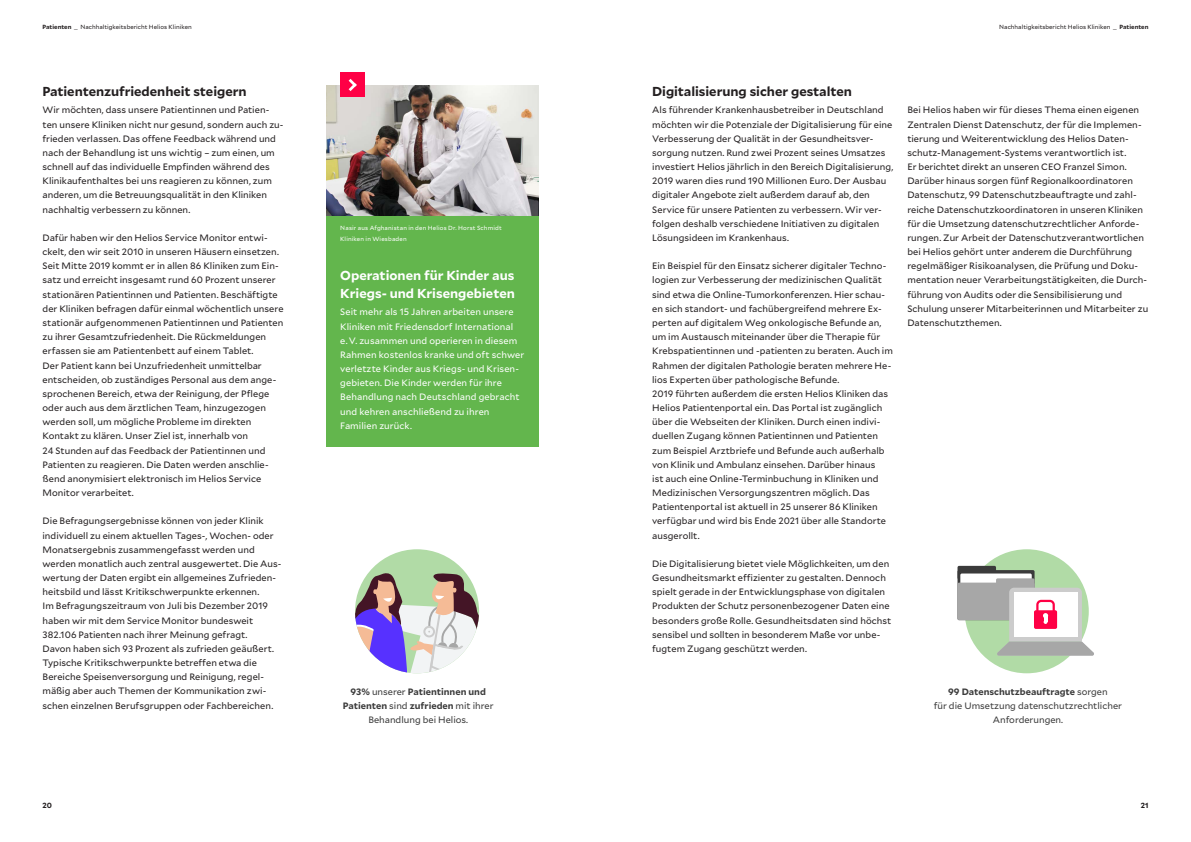
<style>
.page{position:relative;width:1191px;height:842px;background:#fff}
.page>*{position:absolute;margin:0;border:0;box-sizing:border-box;transform-origin:0 0}
.t1{font:700 13px "Mallory";letter-spacing:-.005em;color:#231f20}
.t2{font:700 13px/17.7px "Mallory";color:#fff}
.t3{font:9.2px/14.2px "Mallory";letter-spacing:.005em;color:#231f20}
.t4{font:9.2px/14.2px "Mallory";letter-spacing:.01em;color:#fff}
.t5{font:9.2px/14.2px "Mallory";color:#3b3b3b;text-align:center}
.t6{font:700 7.5px "Mallory";color:#231f20}
.t7{font:6px "Mallory";letter-spacing:.005em;color:#231f20}
.t8{font:6px/10.6px "Mallory";letter-spacing:.03em;color:#fff}
.s1{font-weight:700}
</style>
<div class="page">
<div style="left:964px;top:549px;width:124px;height:124px;background:#b1dba6;border-radius:50%"></div>
<img style="left:326px;top:85px;width:213px;height:131px">
<div style="left:340px;top:73px;width:25px;height:24px;background:#ff0045"></div>
<svg style="left:349px;top:79px;width:8px;height:12px"></svg>
<div style="left:326px;top:216px;width:213px;height:230px;background:#63b64d"></div>
<div style="left:355px;top:549px;width:124px;height:124px;background:#b1dba6;border-radius:50%"></div>
<svg style="left:355px;top:572px;width:124px;height:101px"></svg>
<div style="left:957px;top:570px;width:77px;height:50px;background:#3b3b3b;border-radius:2px"></div>
<div style="left:957px;top:566px;width:39px;height:13px;background:#3b3b3b;border-radius:2px"></div>
<div style="left:960px;top:573px;width:71px;height:32px;background:#fff;border-radius:2px"></div>
<div style="left:957px;top:583px;width:77px;height:37px;background:#a7a7a7;border-radius:2px"></div>
<div style="left:996px;top:578px;width:38px;height:14px;background:#a7a7a7;border-radius:2px"></div>
<svg style="left:996px;top:588px;width:98px;height:68px"></svg>
<p class="t7" style="left:43px;top:23px;width:151px"><span class="s1">Patienten</span> _ Nachhaltigkeitsbericht Helios Kliniken</p>
<p class="t7" style="left:999px;top:23px;width:151px">Nachhaltigkeitsbericht Helios Kliniken _ <span class="s1">Patienten</span></p>
<h1 class="t1" style="left:43px;top:81px;width:205px">Patientenzufriedenheit steigern</h1>
<p class="t3" style="left:43px;top:103px;width:242px">Wir möchten, dass unsere Patientinnen und Patien&shy;ten unsere Kliniken nicht nur gesund, sondern auch zu&shy;frieden verlassen. Das offene Feedback während und nach der Behandlung ist uns wichtig – zum einen, um schnell auf das individuelle Empfinden während des Klinikaufenthaltes bei uns reagieren zu können, zum anderen, um die Betreuungsqualität in den Kliniken nachhaltig verbessern zu können.</p>
<p class="t3" style="left:43px;top:230px;width:242px">Dafür haben wir den Helios Service Monitor entwi&shy;ckelt, den wir seit 2010 in unseren Häusern einsetzen.<br>Seit Mitte 2019 kommt er in allen 86 Kliniken zum Ein&shy;satz und erreicht insgesamt rund 60 Prozent unserer stationären Patientinnen und Patienten. Beschäftigte der Kliniken befragen dafür einmal wöchentlich unsere stationär aufgenommenen Patientinnen und Patienten zu ihrer Gesamtzufriedenheit. Die Rückmeldungen erfassen sie am Patientenbett auf einem Tablet.<br>Der Patient kann bei Unzufriedenheit unmittelbar entscheiden, ob zuständiges Personal aus dem ange&shy;sprochenen Bereich, etwa der Reinigung, der Pflege oder auch aus dem ärztlichen Team, hinzugezogen werden soll, um mögliche Probleme im direkten Kontakt zu klären. Unser Ziel ist, innerhalb von<br>24 Stunden auf das Feedback der Patientinnen und Patienten zu reagieren. Die Daten werden anschlie&shy;ßend anonymisiert elektronisch im Helios Service Monitor verarbeitet.</p>
<p class="t3" style="left:43px;top:514px;width:240px">Die Befragungsergebnisse können von jeder Klinik individuell zu einem aktuellen Tages-, Wochen- oder Monatsergebnis zusammengefasst werden und werden monatlich auch zentral ausgewertet. Die Aus&shy;wertung der Daten ergibt ein allgemeines Zufrieden&shy;heitsbild und lässt Kritikschwerpunkte erkennen.<br>Im Befragungszeitraum von Juli bis Dezember 2019 haben wir mit dem Service Monitor bundesweit 382.106 Patienten nach ihrer Meinung gefragt.<br>Davon haben sich 93 Prozent als zufrieden geäußert.<br>Typische Kritikschwerpunkte betreffen etwa die Bereiche Speisenversorgung und Reinigung, regel&shy;mäßig aber auch Themen der Kommunikation zwi&shy;schen einzelnen Berufsgruppen oder Fachbereichen.</p>
<p class="t8" style="left:340px;top:223px;width:163px">Nasir aus Afghanistan in den Helios Dr. Horst Schmidt<br>Kliniken in Wiesbaden</p>
<h1 class="t2" style="left:340px;top:266px;width:176px">Operationen für Kinder aus<br>Kriegs- und Krisengebieten</h1>
<p class="t4" style="left:340px;top:305px;width:186px">Seit mehr als 15 Jahren arbeiten unsere Kliniken mit Friedensdorf International<br>e. V. zusammen und operieren in diesem Rahmen kostenlos kranke und oft schwer verletzte Kinder aus Kriegs- und Krisen&shy;gebieten. Die Kinder werden für ihre Behandlung nach Deutschland gebracht und kehren anschließend zu ihren Familien zurück.</p>
<h1 class="t1" style="left:652px;top:81px;width:201px">Digitalisierung sicher gestalten</h1>
<p class="t3" style="left:652px;top:103px;width:243px">Als führender Krankenhausbetreiber in Deutschland möchten wir die Potenziale der Digitalisierung für eine Verbesserung der Qualität in der Gesundheitsver&shy;sorgung nutzen. Rund zwei Prozent seines Umsatzes investiert Helios jährlich in den Bereich Digitalisierung, 2019 waren dies rund 190 Millionen Euro. Der Ausbau digitaler Angebote zielt außerdem darauf ab, den Service für unsere Patienten zu verbessern. Wir ver&shy;folgen deshalb verschiedene Initiativen zu digitalen Lösungsideen im Krankenhaus.</p>
<p class="t3" style="left:652px;top:258px;width:242px">Ein Beispiel für den Einsatz sicherer digitaler Techno&shy;logien zur Verbesserung der medizinischen Qualität sind etwa die Online-Tumorkonferenzen. Hier schau&shy;en sich standort- und fachübergreifend mehrere Ex&shy;perten auf digitalem Weg onkologische Befunde an, um im Austausch miteinander über die Therapie für Krebspatientinnen und -patienten zu beraten. Auch im Rahmen der digitalen Pathologie beraten mehrere He&shy;lios Experten über pathologische Befunde.<br>2019 führten außerdem die ersten Helios Kliniken das Helios Patientenportal ein. Das Portal ist zugänglich über die Webseiten der Kliniken. Durch einen indivi&shy;duellen Zugang können Patientinnen und Patienten zum Beispiel Arztbriefe und Befunde auch außerhalb von Klinik und Ambulanz einsehen. Darüber hinaus<br>ist auch eine Online-Terminbuchung in Kliniken und Medizinischen Versorgungszentren möglich. Das Patientenportal ist aktuell in 25 unserer 86 Kliniken verfügbar und wird bis Ende 2021 über alle Standorte ausgerollt.</p>
<p class="t3" style="left:652px;top:556px;width:240px">Die Digitalisierung bietet viele Möglichkeiten, um den Gesundheitsmarkt effizienter zu gestalten. Dennoch spielt gerade in der Entwicklungsphase von digitalen Produkten der Schutz personenbezogener Daten eine besonders große Rolle. Gesundheitsdaten sind höchst sensibel und sollten in besonderem Maße vor unbe&shy;fugtem Zugang geschützt werden.</p>
<p class="t3" style="left:907px;top:103px;width:242px">Bei Helios haben wir für dieses Thema einen eigenen Zentralen Dienst Datenschutz, der für die Implemen&shy;tierung und Weiterentwicklung des Helios Daten&shy;schutz-Management-Systems verantwortlich ist.<br>Er berichtet direkt an unseren CEO Franzel Simon.<br>Darüber hinaus sorgen fünf Regionalkoordinatoren Datenschutz, 99 Datenschutzbeauftragte und zahl&shy;reiche Datenschutzkoordinatoren in unseren Kliniken für die Umsetzung datenschutzrechtlicher Anforde&shy;rungen. Zur Arbeit der Datenschutzverantwortlichen bei Helios gehört unter anderem die Durchführung regelmäßiger Risikoanalysen, die Prüfung und Doku&shy;mentation neuer Verarbeitungstätigkeiten, die Durch&shy;führung von Audits oder die Sensibilisierung und Schulung unserer Mitarbeiterinnen und Mitarbeiter zu Datenschutzthemen.</p>
<p class="t5" style="left:343px;top:684px;width:152px"><span class="s1">93%</span> unserer <span class="s1">Patientinnen und<br>Patienten</span> sind <span class="s1">zufrieden</span> mit ihrer<br>Behandlung bei Helios.</p>
<p class="t5" style="left:933px;top:684px;width:190px"><span class="s1">99 Datenschutzbeauftragte</span> sorgen<br>für die Umsetzung datenschutzrechtlicher<br>Anforderungen.</p>
<p class="t6" style="left:43px;top:800px;width:11px">20</p>
<p class="t6" style="left:1140px;top:800px;width:9px">21</p>
</div>
